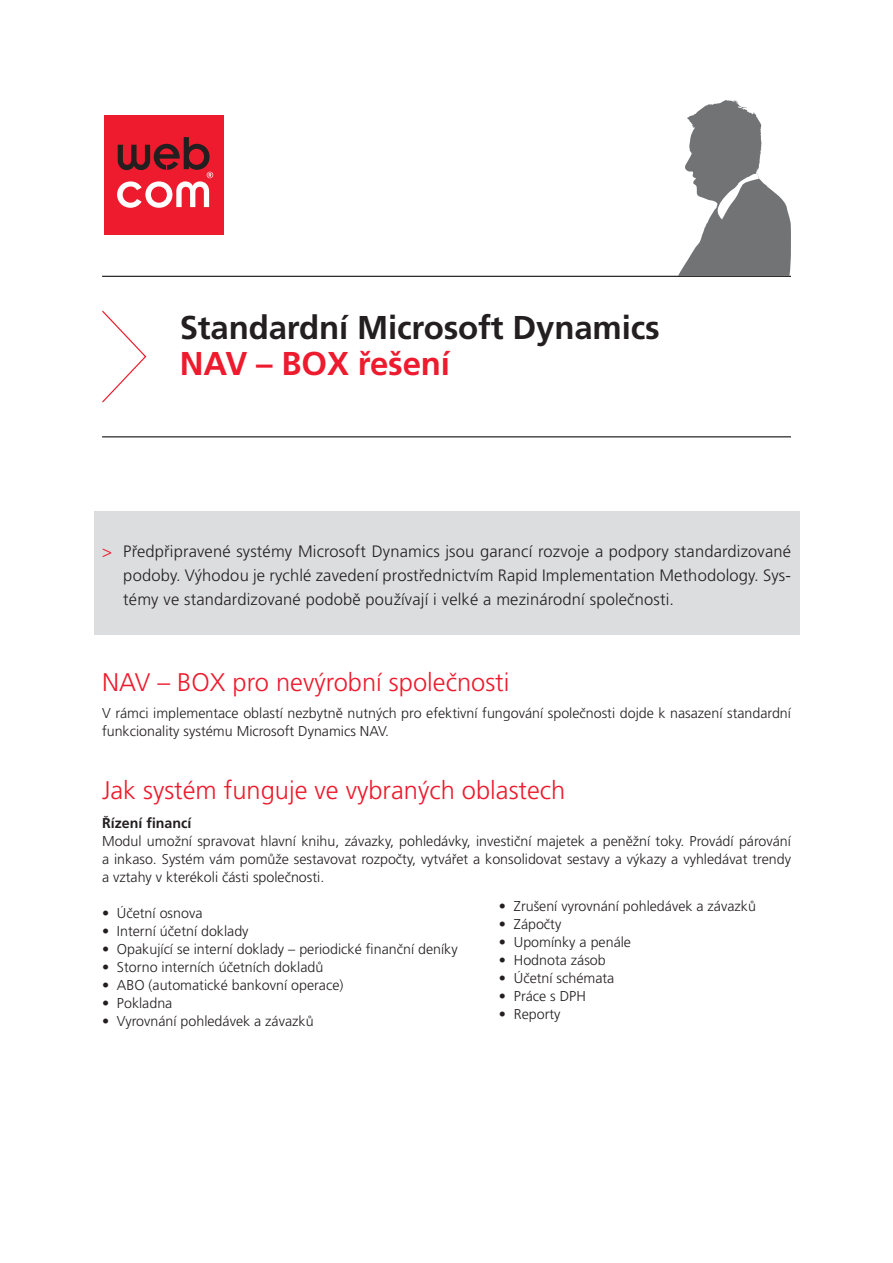
<style>
.page{position:relative;width:893px;height:1263px;background:#fff}
.page>*{position:absolute;margin:0;border:0;box-sizing:border-box;transform-origin:0 0}
.t1{font:700 33px "Frutiger CE";letter-spacing:-.005em;color:#231f20}
.t2{font:700 33px "Frutiger CE";letter-spacing:-.005em;color:#ed1b2d}
.t3{font:300 25.5px "Frutiger CE";color:#ed1b2d}
.t4{font:300 16.5px/24px "Frutiger CE";letter-spacing:.01em;color:#231f20;text-align:justify}
.t5{font:300 14.25px/18px "Frutiger CE";color:#231f20}
.t6{font:700 14.25px "Frutiger CE";color:#231f20}
.s1{color:#ed1b2d}
</style>
<div class="page">
<div style="left:94px;top:511px;width:705px;height:124px;background:#dcddde"></div>
<svg style="left:678px;top:100px;width:113px;height:176px"></svg>
<hr style="left:102px;top:436px;width:689px;height:1px;background:#231f20">
<hr style="left:102px;top:276px;width:689px;height:1px;background:#231f20">
<svg style="left:102px;top:310px;width:45px;height:93px"></svg>
<div style="left:104px;top:116px;width:119px;height:119px;background:#ed1b2d"></div>
<svg style="left:117px;top:137px;width:96px;height:71px"></svg>
<h1 class="t1" style="left:180px;top:308px;width:482px">Standardní Microsoft Dynamics</h1>
<h1 class="t2" style="left:180px;top:344px;width:272px">NAV – BOX řešení</h1>
<p class="t4" style="left:123px;top:540px;width:669px;text-indent:-21px"><span class="s1">&gt;</span> Předpřipravené systémy Microsoft Dynamics jsou garancí rozvoje a podpory standardizované podoby. Výhodou je rychlé zavedení prostřednictvím Rapid Implementation Methodology. Sys&shy;témy ve standardizované podobě používají i velké a mezinárodní společnosti.</p>
<h2 class="t3" style="left:102px;top:670px;width:409px">NAV – BOX pro nevýrobní společnosti</h2>
<p class="t5" style="left:102px;top:705px;width:690px">V rámci implementace oblastí nezbytně nutných pro efektivní fungování společnosti dojde k nasazení standardní funkcionality systému Microsoft Dynamics NAV.</p>
<h2 class="t3" style="left:102px;top:778px;width:465px">Jak systém funguje ve vybraných oblastech</h2>
<p class="t6" style="left:102px;top:815px;width:91px">Řízení financí</p>
<p class="t5" style="left:102px;top:833px;width:690px;text-align:justify">Modul umožní spravovat hlavní knihu, závazky, pohledávky, investiční majetek a peněžní toky. Provádí párování a inkaso. Systém vám pomůže sestavovat rozpočty, vytvářet a konsolidovat sestavy a výkazy a vyhledávat trendy a vztahy v kterékoli části společnosti.</p>
<p class="t5" style="left:102px;top:905px;width:102px">• Účetní osnova</p>
<p class="t5" style="left:102px;top:923px;width:148px">• Interní účetní doklady</p>
<p class="t5" style="left:102px;top:941px;width:357px">• Opakující se interní doklady – periodické finanční deníky</p>
<p class="t5" style="left:102px;top:959px;width:223px">• Storno interních účetních dokladů</p>
<p class="t5" style="left:102px;top:977px;width:243px">• ABO (automatické bankovní operace)</p>
<p class="t5" style="left:102px;top:995px;width:72px">• Pokladna</p>
<p class="t5" style="left:102px;top:1013px;width:213px">• Vyrovnání pohledávek a závazků</p>
<p class="t5" style="left:499px;top:898px;width:258px">• Zrušení vyrovnání pohledávek a závazků</p>
<p class="t5" style="left:499px;top:916px;width:64px">• Zápočty</p>
<p class="t5" style="left:499px;top:934px;width:134px">• Upomínky a penále</p>
<p class="t5" style="left:499px;top:952px;width:108px">• Hodnota zásob</p>
<p class="t5" style="left:499px;top:970px;width:117px">• Účetní schémata</p>
<p class="t5" style="left:499px;top:988px;width:88px">• Práce s DPH</p>
<p class="t5" style="left:499px;top:1006px;width:63px">• Reporty</p>
</div>
